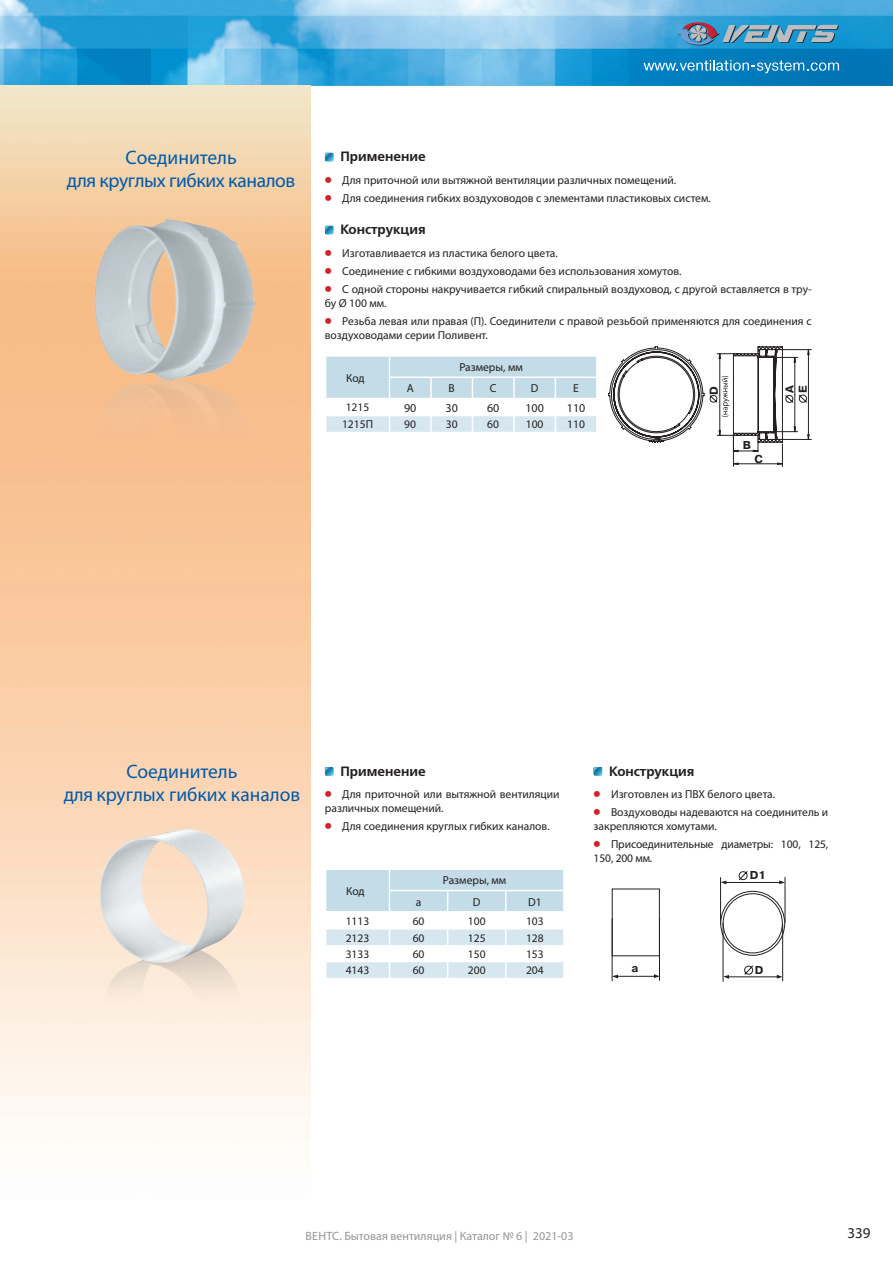
<style>
.page{position:relative;width:893px;height:1263px;background:#fff}
.page>*{position:absolute;margin:0;border:0;box-sizing:border-box;transform-origin:0 0}
.t1{font:19.5px/23.4px "Myriad Pro";letter-spacing:-.02em;color:#015aaa;text-align:center}
.t2{font:19.5px/23.4px "Myriad Pro";color:#015aaa;text-align:center}
.t3{font:15px "Myriad Pro";color:#231f20}
.t4{font:700 13.5px "Free Set C";color:#231f20}
.t5{font:12px "Myriad Pro";color:#939598}
.t6{font:12px "Myriad Pro";color:#231f20}
.t7{font:11.55px/13.8px "Myriad Pro";color:#231f20}
.t8{font:700 11.4px/13.6px "Pragmatica C";color:#231f20}
.s1{font-family:"Free Set C";font-weight:700;font-size:17.4px;color:#d1232a}
</style>
<div class="page">
<img style="left:0;top:0;width:893px;height:85px">
<svg style="left:677px;top:22px;width:162px;height:24px;background:#5f96b7"></svg>
<svg style="left:643px;top:60px;width:196px;height:13px;background:#3a98ca"></svg>
<img style="left:94px;top:218px;width:162px;height:246px">
<svg style="left:325px;top:153px;width:8px;height:8px"></svg>
<svg style="left:325px;top:226px;width:8px;height:8px"></svg>
<svg style="left:326px;top:356px;width:271px;height:76px"></svg>
<svg style="left:608px;top:346px;width:203px;height:120px"></svg>
<img style="left:58px;top:806px;width:227px;height:278px">
<svg style="left:325px;top:767px;width:8px;height:8px"></svg>
<svg style="left:594px;top:767px;width:8px;height:8px"></svg>
<svg style="left:326px;top:869px;width:238px;height:109px"></svg>
<hr style="left:612px;top:918px;width:1px;height:63px;background:#231f20">
<hr style="left:659px;top:918px;width:1px;height:63px;background:#231f20">
<hr style="left:785px;top:877px;width:1px;height:46px;background:#231f20">
<hr style="left:613px;top:976px;width:43px;height:1px;background:#231f20">
<svg style="left:654px;top:974px;width:5px;height:4px"></svg>
<svg style="left:612px;top:975px;width:6px;height:3px"></svg>
<svg style="left:721px;top:891px;width:64px;height:64px"></svg>
<div style="left:723px;top:894px;width:59px;height:59px;background:#fff;border-radius:50%"></div>
<div style="left:723px;top:893px;width:60px;height:60px;border:1px solid #231f20;border-radius:50%"></div>
<hr style="left:727px;top:976px;width:53px;height:1px;background:#231f20">
<hr style="left:723px;top:923px;width:1px;height:59px;background:#231f20">
<hr style="left:782px;top:924px;width:1px;height:57px;background:#231f20">
<svg style="left:723px;top:975px;width:6px;height:4px"></svg>
<hr style="left:724px;top:882px;width:58px;height:1px;background:#231f20">
<svg style="left:779px;top:880px;width:6px;height:4px"></svg>
<svg style="left:612px;top:871px;width:136px;height:85px"></svg>
<svg style="left:744px;top:965px;width:10px;height:10px"></svg>
<h1 class="t1" style="left:67px;top:145px;width:230px">Cоединитель<br>для круглых гибких каналов</h1>
<p class="t4" style="left:340px;top:149px;width:87px">Применение</p>
<p class="t7" style="left:325px;top:173px;width:353px"><span class="s1">•</span> Для приточной или вытяжной вентиляции различных помещений.</p>
<p class="t7" style="left:325px;top:191px;width:387px"><span class="s1">•</span> Для соединения гибких воздуховодов с элементами пластиковых систем.</p>
<p class="t4" style="left:340px;top:222px;width:87px">Конструкция</p>
<p class="t7" style="left:325px;top:246px;width:234px"><span class="s1">•</span> Изготавливается из пластика белого цвета.</p>
<p class="t7" style="left:325px;top:264px;width:358px"><span class="s1">•</span> Соединение с гибкими воздуховодами без использования хомутов.</p>
<p class="t7" style="left:325px;top:282px;width:488px"><span class="s1">•</span> С одной стороны накручивается гибкий спиральный воздуховод, с другой вставляется в тру&shy;бу Ø 100 мм.</p>
<p class="t7" style="left:325px;top:314px;width:488px"><span class="s1">•</span> Резьба левая или правая (П). Соединители с правой резьбой применяются для соединения с воздуховодами серии Поливент.</p>
<p class="t7" style="left:346px;top:371px;width:20px">Код</p>
<p class="t7" style="left:459px;top:360px;width:65px">Размеры, мм</p>
<p class="t7" style="left:407px;top:381px;width:9px">А</p>
<p class="t7" style="left:449px;top:381px;width:8px">B</p>
<p class="t7" style="left:490px;top:381px;width:8px">C</p>
<p class="t7" style="left:531px;top:381px;width:9px">D</p>
<p class="t7" style="left:573px;top:381px;width:7px">E</p>
<p class="t7" style="left:346px;top:400px;width:25px">1215</p>
<p class="t6" style="left:404px;top:400px;width:14px">90</p>
<p class="t6" style="left:446px;top:400px;width:14px">30</p>
<p class="t6" style="left:487px;top:400px;width:14px">60</p>
<p class="t6" style="left:525px;top:400px;width:20px">100</p>
<p class="t6" style="left:567px;top:400px;width:20px">110</p>
<p class="t7" style="left:342px;top:417px;width:33px">1215П</p>
<p class="t7" style="left:404px;top:417px;width:13px">90</p>
<p class="t7" style="left:446px;top:417px;width:13px">30</p>
<p class="t7" style="left:487px;top:417px;width:13px">60</p>
<p class="t7" style="left:526px;top:417px;width:19px">100</p>
<p class="t7" style="left:567px;top:417px;width:19px">110</p>
<p class="t8" style="left:707px;top:395px;width:10px;rotate:-90deg">D</p>
<p class="t8" style="left:743px;top:439px;width:10px">B</p>
<p class="t8" style="left:754px;top:452px;width:10px">C</p>
<p class="t8" style="left:783px;top:393px;width:9px;rotate:-90deg">A<br>E</p>
<h1 class="t2" style="left:64px;top:759px;width:238px">Соединитель<br>для круглых гибких каналов</h1>
<p class="t4" style="left:340px;top:763px;width:87px">Применение</p>
<p class="t7" style="left:325px;top:787px;width:236px"><span class="s1">•</span> Для приточной или вытяжной вентиляции различных помещений.</p>
<p class="t7" style="left:325px;top:819px;width:226px"><span class="s1">•</span> Для соединения круглых гибких каналов.</p>
<p class="t7" style="left:346px;top:884px;width:20px">Код</p>
<p class="t7" style="left:443px;top:873px;width:65px">Размеры, мм</p>
<p class="t7" style="left:416px;top:894px;width:7px">а</p>
<p class="t7" style="left:473px;top:894px;width:9px">D</p>
<p class="t7" style="left:528px;top:894px;width:15px">D1</p>
<p class="t7" style="left:346px;top:914px;width:25px">1113</p>
<p class="t7" style="left:413px;top:914px;width:13px">60</p>
<p class="t7" style="left:468px;top:914px;width:19px">100</p>
<p class="t7" style="left:526px;top:914px;width:19px">103</p>
<p class="t7" style="left:346px;top:931px;width:25px">2123</p>
<p class="t7" style="left:413px;top:931px;width:13px">60</p>
<p class="t7" style="left:468px;top:931px;width:19px">125</p>
<p class="t7" style="left:526px;top:931px;width:19px">128</p>
<p class="t7" style="left:346px;top:947px;width:25px">3133</p>
<p class="t7" style="left:413px;top:947px;width:13px">60</p>
<p class="t7" style="left:468px;top:947px;width:19px">150</p>
<p class="t7" style="left:526px;top:947px;width:19px">153</p>
<p class="t7" style="left:346px;top:963px;width:25px">4143</p>
<p class="t7" style="left:413px;top:963px;width:13px">60</p>
<p class="t7" style="left:468px;top:963px;width:19px">200</p>
<p class="t7" style="left:526px;top:963px;width:19px">204</p>
<p class="t4" style="left:609px;top:763px;width:87px">Конструкция</p>
<p class="t7" style="left:594px;top:787px;width:183px"><span class="s1">•</span> Изготовлен из ПВХ белого цвета.</p>
<p class="t7" style="left:594px;top:805px;width:236px"><span class="s1">•</span> Воздуховоды надеваются на соединитель и закрепляются хомутами.</p>
<p class="t7" style="left:594px;top:837px;width:236px"><span class="s1">•</span> Присоединительные диаметры: 100, 125,<br>150, 200 мм.</p>
<p class="t8" style="left:750px;top:869px;width:18px">D1</p>
<p class="t8" style="left:631px;top:961px;width:8px">a</p>
<p class="t8" style="left:755px;top:963px;width:10px">D</p>
<p class="t5" style="left:306px;top:1229px;width:269px">ВЕНТС. Бытовая вентиляция | Каталог № 6 | 2021-03</p>
<p class="t3" style="left:847px;top:1224px;width:25px">339</p>
</div>
